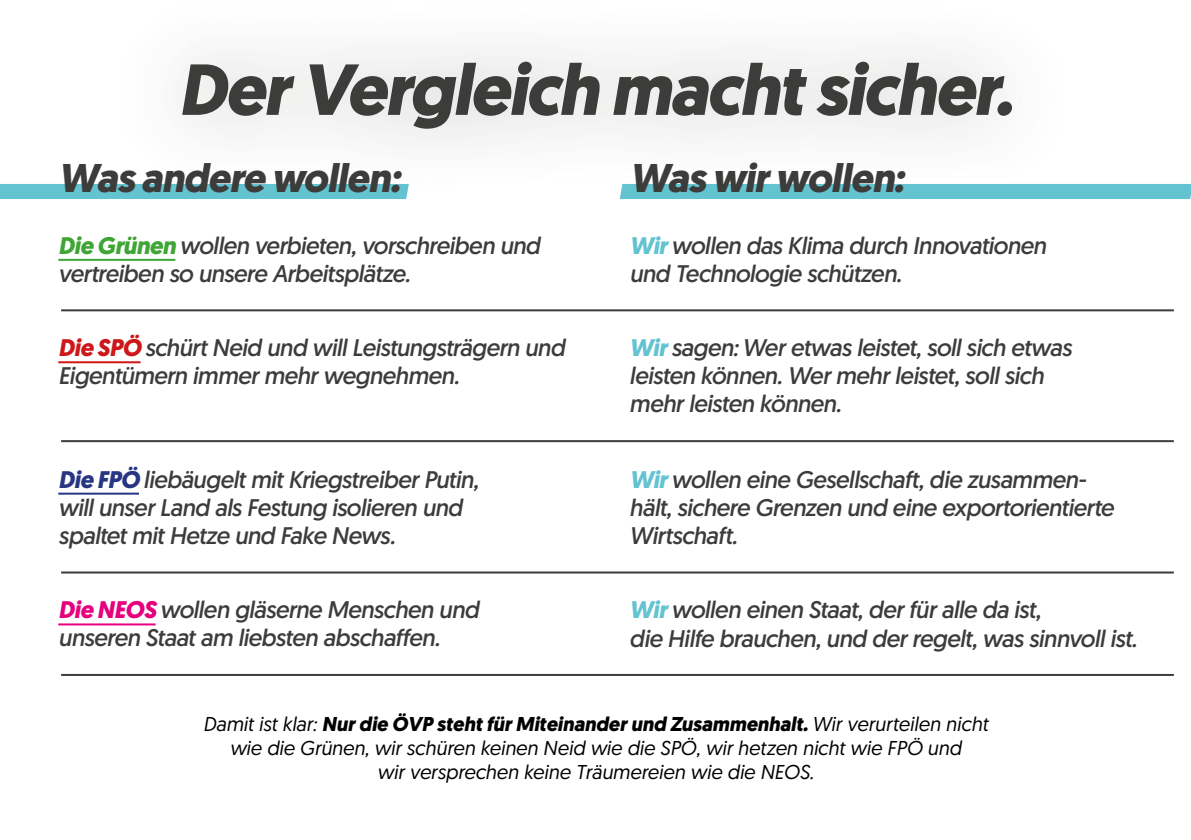
<style>
.page{position:relative;width:1191px;height:840px;background:#fff}
.page>*{position:absolute;margin:0;border:0;box-sizing:border-box;transform-origin:0 0}
.t1{font:italic 700 72px "Geomanist";letter-spacing:-.025em;color:#3c3c3b}
.t2{font:italic 700 40px "Geomanist";letter-spacing:-.02em;color:#3c3c3b}
.t3{font:italic 24px/28px "Geomanist";letter-spacing:-.02em;color:#3c3c3b}
.t4{font:italic 20px/24px "Geomanist";color:#000;text-align:center}
.s1{font-weight:700;color:#3fa535}
.s2{font-weight:700;color:#cd1719}
.s3{font-weight:700;color:#283583}
.s4{font-weight:700;color:#e6007d}
.s5{font-weight:700;color:#63c3d1}
.s6{font-weight:700}
</style>
<div class="page">
<div style="left:0;top:184px;width:111px;height:15px;background:#63c3d1"></div>
<div style="left:1080px;top:184px;width:111px;height:15px;background:#63c3d1"></div>
<hr style="left:58px;top:259px;width:117px;height:2px;background:#3fa535">
<hr style="left:58px;top:492px;width:81px;height:2px;background:#283583">
<hr style="left:58px;top:361px;width:83px;height:2px;background:#cd1719">
<hr style="left:58px;top:623px;width:98px;height:2px;background:#e6007d">
<hr style="left:61px;top:309px;width:1112px;height:2px;background:#3c3c3b">
<hr style="left:61px;top:571px;width:1112px;height:2px;background:#3c3c3b">
<hr style="left:61px;top:440px;width:1112px;height:2px;background:#3c3c3b">
<hr style="left:61px;top:673px;width:1112px;height:2px;background:#3c3c3b">
<div style="left:111px;top:0;width:969px;height:200px;background:#3c3c3b;opacity:.31"></div>
<h1 class="t1" style="left:178px;top:42px;width:837px">Der Vergleich macht sicher.</h1>
<h2 class="t2" style="left:58px;top:151px;width:343px">Was andere wollen:</h2>
<p class="t3" style="left:58px;top:231px;width:483px"><span class="s1">Die Grünen</span> wollen verbieten, vorschreiben und vertreiben so unsere Arbeitsplätze.</p>
<p class="t3" style="left:58px;top:333px;width:508px"><span class="s2">Die SPÖ</span> schürt Neid und will Leistungsträgern und<br>Eigentümern immer mehr wegnehmen.</p>
<p class="t3" style="left:58px;top:464px;width:422px"><span class="s3">Die FPÖ</span> liebäugelt mit Kriegstreiber Putin, will unser Land als Festung isolieren und spaltet mit Hetze und Fake News.</p>
<p class="t3" style="left:58px;top:595px;width:422px"><span class="s4">Die NEOS</span> wollen gläserne Menschen und unseren Staat am liebsten abschaffen.</p>
<h2 class="t2" style="left:629px;top:151px;width:276px">Was wir wollen:</h2>
<p class="t3" style="left:629px;top:231px;width:418px"><span class="s5">Wir</span> wollen das Klima durch Innovationen und Technologie schützen.</p>
<p class="t3" style="left:629px;top:333px;width:444px"><span class="s5">Wir</span> sagen: Wer etwas leistet, soll sich etwas leisten können. Wer mehr leistet, soll sich mehr leisten können.</p>
<p class="t3" style="left:629px;top:464px;width:486px"><span class="s5">Wir</span> wollen eine Gesellschaft, die zusammen&shy;hält, sichere Grenzen und eine exportorientierte<br>Wirtschaft.</p>
<p class="t3" style="left:629px;top:595px;width:509px"><span class="s5">Wir</span> wollen einen Staat, der für alle da ist,<br>die Hilfe brauchen, und der regelt, was sinnvoll ist.</p>
<p class="t4" style="left:203px;top:711px;width:786px">Damit ist klar: <span class="s6">Nur die ÖVP steht für Miteinander und Zusammenhalt.</span> Wir verurteilen nicht wie die Grünen, wir schüren keinen Neid wie die SPÖ, wir hetzen nicht wie FPÖ und<br>wir versprechen keine Träumereien wie die NEOS.</p>
</div>
